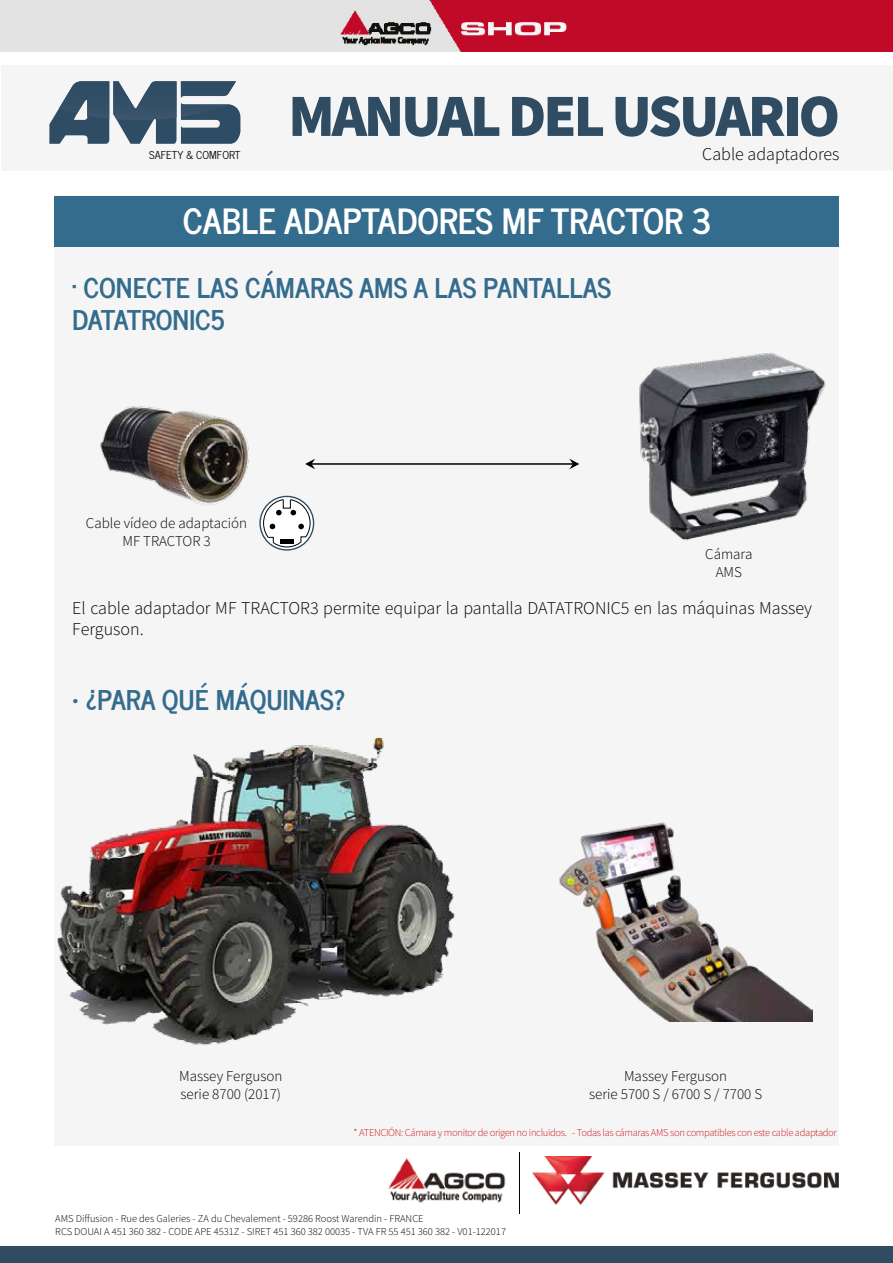
<style>
.page{position:relative;width:893px;height:1263px;background:#fff}
.page>*{position:absolute;margin:0;border:0;box-sizing:border-box;transform-origin:0 0}
.t1{font:900 60px "Mada";letter-spacing:-.05em;color:#2f4c63}
.t2{font:700 34.5px "News Cycle";color:#fff}
.t3{font:700 27px/32.4px "News Cycle";color:#346c8d}
.t4{font:300 18px/21.6px "Mada";color:#000}
.t5{font:300 15px/18px "Mada";color:#000;text-align:center}
.t6{font:10.8px "News Cycle";color:#010202}
.t7{font:300 10.5px/12.6px "Mada";color:#000}
.t8{font:300 10.5px "Mada";letter-spacing:-.03em;color:#cd171a}
</style>
<div class="page">
<div style="left:55px;top:196px;width:784px;height:950px;background:#f5f5f5"></div>
<div style="left:55px;top:196px;width:784px;height:50px;background:#346c8d"></div>
<img style="left:100px;top:406px;width:149px;height:100px">
<img style="left:639px;top:352px;width:187px;height:189px">
<img style="left:57px;top:737px;width:398px;height:308px">
<img style="left:559px;top:822px;width:253px;height:199px">
<svg style="left:259px;top:496px;width:55px;height:55px"></svg>
<div style="left:0;top:0;width:461px;height:51px;background:#e3e3e3"></div>
<img style="left:340px;top:0;width:229px;height:51px">
<div style="left:569px;top:0;width:324px;height:51px;background:#c10a27"></div>
<img style="left:533px;top:1156px;width:306px;height:49px">
<img style="left:388px;top:1158px;width:118px;height:45px">
<hr style="left:517px;top:1150px;width:3px;height:66px;background:#000;opacity:.15">
<div style="left:1px;top:65px;width:892px;height:106px;background:#f5f5f5"></div>
<svg style="left:49px;top:81px;width:191px;height:63px"></svg>
<img style="left:59px;top:81px;width:50px;height:38px">
<div style="left:0;top:1246px;width:893px;height:17px;background:#2f4c63"></div>
<hr style="left:310px;top:463px;width:264px;height:2px;background:#000">
<svg style="left:305px;top:459px;width:10px;height:10px"></svg>
<svg style="left:569px;top:459px;width:10px;height:10px"></svg>
<p class="t6" style="left:149px;top:146px;width:93px">SAFETY &amp; COMFORT</p>
<h1 class="t1" style="left:288px;top:81px;width:553px">MANUAL DEL USUARIO</h1>
<h3 class="t4" style="left:702px;top:144px;width:139px">Cable adaptadores</h3>
<h2 class="t2" style="left:183px;top:190px;width:530px">CABLE ADAPTADORES MF TRACTOR 3</h2>
<h3 class="t3" style="left:72px;top:269px;width:541px">· CONECTE LAS CÁMARAS AMS A LAS PANTALLAS<br>DATATRONIC5</h3>
<h3 class="t5" style="left:86px;top:514px;width:163px">Cable vídeo de adaptación<br>MF TRACTOR 3</h3>
<h3 class="t5" style="left:705px;top:546px;width:49px">Cámara<br>AMS</h3>
<h3 class="t4" style="left:72px;top:598px;width:741px">El cable adaptador MF TRACTOR3 permite equipar la pantalla DATATRONIC5 en las máquinas Massey<br>Ferguson.</h3>
<h3 class="t3" style="left:72px;top:681px;width:275px">• ¿PARA QUÉ MÁQUINAS?</h3>
<h3 class="t5" style="left:179px;top:1067px;width:105px;text-align:left">Massey Ferguson serie 8700 (2017)</h3>
<h3 class="t5" style="left:589px;top:1067px;width:175px">Massey Ferguson<br>serie 5700 S / 6700 S / 7700 S</h3>
<p class="t8" style="left:353px;top:1127px;width:485px">* ATENCIÓN: Cámara y monitor de origen no incluidos. - Todas las cámaras AMS son compatibles con este cable adaptador</p>
<p class="t7" style="left:55px;top:1213px;width:452px">AMS Diffusion - Rue des Galeries - ZA du Chevalement - 59286 Roost Warendin - FRANCE<br>RCS DOUAI A 451 360 382 - CODE APE 4531Z - SIRET 451 360 382 00035 - TVA FR 55 451 360 382 - V01-122017</p>
</div>
